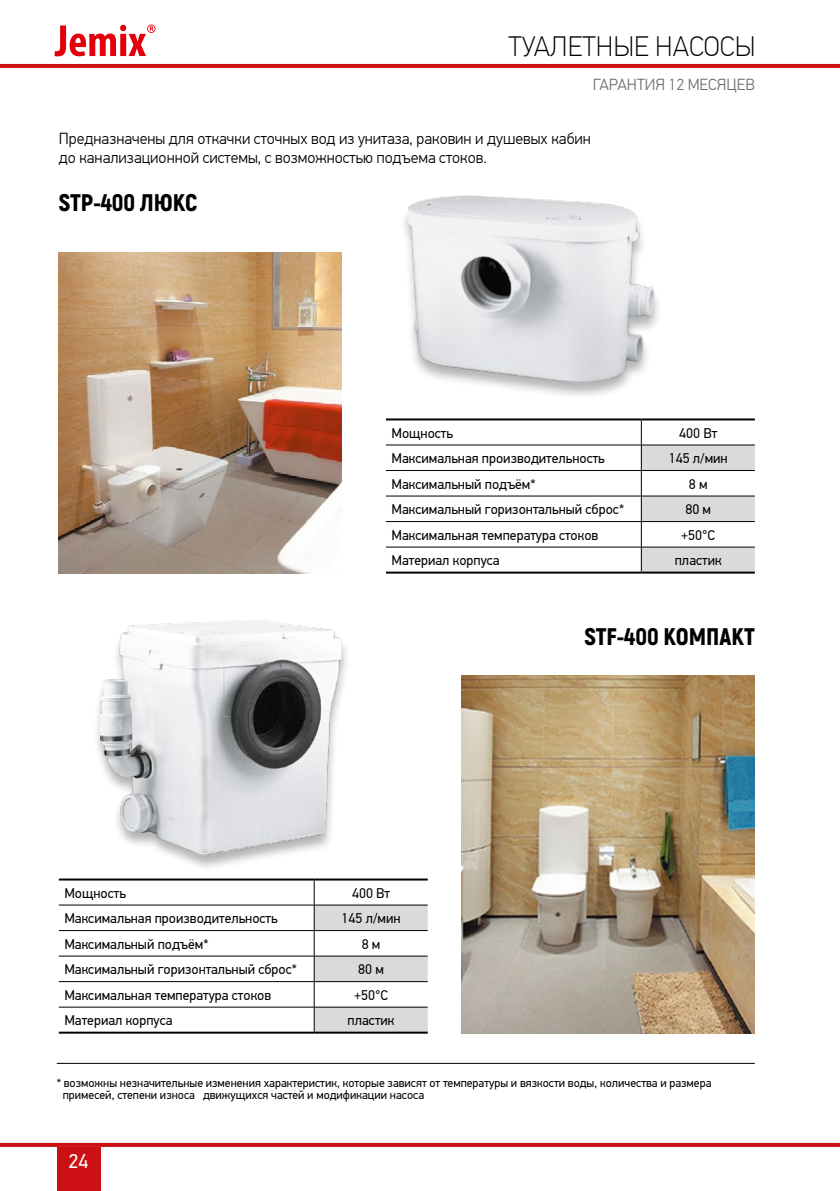
<style>
.page{position:relative;width:840px;height:1191px;background:#fff}
.page>*{position:absolute;margin:0;border:0;box-sizing:border-box;transform-origin:0 0}
.t1{font:100 28px "PF Din Text Pro";color:#000}
.t2{font:900 24px "Akrobat";color:#000}
.t3{font:20px "PF Din Text Pro";color:#fff}
.t4{font:300 16px/19.2px "PF Din Text Pro";color:#000}
.t5{font:300 16px "PF Din Text Pro";color:#6e6e6e}
.t6{font:14px "PF Din Text Pro";color:#000}
.t7{font:12px/12px "PF Din Text Pro";color:#000}
</style>
<div class="page">
<hr style="left:0;top:64px;width:839px;height:4px;background:#cd1013">
<svg style="left:0;top:1142px;width:839px;height:4px;background:#d84649"></svg>
<div style="left:57px;top:1147px;width:43px;height:44px;background:#cd1013"></div>
<svg style="left:54px;top:25px;width:101px;height:31px"></svg>
<hr style="left:386px;top:470px;width:255px;height:1px;background:#000">
<hr style="left:386px;top:521px;width:255px;height:1px;background:#000">
<hr style="left:386px;top:547px;width:255px;height:1px;background:#000">
<hr style="left:386px;top:571px;width:255px;height:2px;background:#000">
<hr style="left:641px;top:571px;width:113px;height:2px;background:#000">
<hr style="left:386px;top:418px;width:255px;height:2px;background:#000">
<hr style="left:386px;top:444px;width:255px;height:1px;background:#000">
<hr style="left:386px;top:496px;width:255px;height:1px;background:#000">
<hr style="left:641px;top:418px;width:113px;height:2px;background:#000">
<svg style="left:640px;top:419px;width:114px;height:153px"></svg>
<hr style="left:641px;top:444px;width:113px;height:1px;background:#000">
<hr style="left:641px;top:496px;width:113px;height:1px;background:#000">
<hr style="left:59px;top:930px;width:255px;height:1px;background:#000">
<hr style="left:59px;top:981px;width:255px;height:1px;background:#000">
<hr style="left:59px;top:1006px;width:255px;height:1px;background:#000">
<hr style="left:59px;top:1031px;width:255px;height:2px;background:#000">
<hr style="left:314px;top:1031px;width:113px;height:2px;background:#000">
<hr style="left:59px;top:878px;width:255px;height:2px;background:#000">
<hr style="left:59px;top:904px;width:255px;height:1px;background:#000">
<hr style="left:59px;top:955px;width:255px;height:1px;background:#000">
<hr style="left:314px;top:878px;width:113px;height:2px;background:#000">
<svg style="left:314px;top:879px;width:113px;height:153px"></svg>
<hr style="left:314px;top:904px;width:113px;height:1px;background:#000">
<hr style="left:314px;top:955px;width:113px;height:1px;background:#000">
<div style="left:399px;top:197px;width:263px;height:204px;background:#000;opacity:.3"></div>
<img style="left:408px;top:196px;width:245px;height:185px">
<div style="left:92px;top:621px;width:258px;height:251px;background:#000;opacity:.3"></div>
<img style="left:100px;top:620px;width:242px;height:234px">
<hr style="left:57px;top:1062px;width:697px;height:1px;background:#000">
<img style="left:461px;top:675px;width:293px;height:358px">
<img style="left:59px;top:252px;width:283px;height:321px">
<h1 class="t1" style="left:508px;top:31px;width:248px">ТУАЛЕТНЫЕ НАСОСЫ</h1>
<p class="t5" style="left:592px;top:76px;width:163px">ГАРАНТИЯ 12 МЕСЯЦЕВ</p>
<p class="t4" style="left:59px;top:129px;width:533px">Предназначены для откачки сточных вод из унитаза, раковин и душевых кабин до канализационной системы, с возможностью подъема стоков.</p>
<h2 class="t2" style="left:59px;top:187px;width:140px">STP-400 ЛЮКС</h2>
<p class="t6" style="left:391px;top:425px;width:63px">Мощность</p>
<p class="t6" style="left:678px;top:425px;width:40px">400 Вт</p>
<p class="t6" style="left:391px;top:450px;width:214px">Максимальная производительность</p>
<p class="t6" style="left:668px;top:450px;width:61px">145 л/мин</p>
<p class="t6" style="left:391px;top:475px;width:145px">Максимальный подъём*</p>
<p class="t6" style="left:688px;top:475px;width:20px">8 м</p>
<p class="t6" style="left:391px;top:501px;width:234px">Максимальный горизонтальный сброс*</p>
<p class="t6" style="left:685px;top:501px;width:27px">80 м</p>
<p class="t6" style="left:391px;top:526px;width:208px">Максимальная температура стоков</p>
<p class="t6" style="left:680px;top:526px;width:35px">+50°С</p>
<p class="t6" style="left:391px;top:551px;width:109px">Материал корпуса</p>
<p class="t6" style="left:674px;top:551px;width:48px">пластик</p>
<h2 class="t2" style="left:584px;top:621px;width:172px">STF-400 КОМПАКТ</h2>
<p class="t6" style="left:64px;top:885px;width:63px">Мощность</p>
<p class="t6" style="left:352px;top:885px;width:40px">400 Вт</p>
<p class="t6" style="left:64px;top:910px;width:214px">Максимальная производительность</p>
<p class="t6" style="left:341px;top:910px;width:61px">145 л/мин</p>
<p class="t6" style="left:64px;top:935px;width:145px">Максимальный подъём*</p>
<p class="t6" style="left:361px;top:935px;width:20px">8 м</p>
<p class="t6" style="left:64px;top:961px;width:234px">Максимальный горизонтальный сброс*</p>
<p class="t6" style="left:358px;top:961px;width:27px">80 м</p>
<p class="t6" style="left:64px;top:986px;width:208px">Максимальная температура стоков</p>
<p class="t6" style="left:354px;top:986px;width:35px">+50°С</p>
<p class="t6" style="left:64px;top:1011px;width:109px">Материал корпуса</p>
<p class="t6" style="left:347px;top:1011px;width:48px">пластик</p>
<p class="t7" style="left:63px;top:1076px;width:650px;text-indent:-6px">* возможны незначительные изменения характеристик, которые зависят от температуры и вязкости воды, количества и размера примесей, степени износа движущихся частей и модификации насоса</p>
<h3 class="t3" style="left:69px;top:1149px;width:21px">24</h3>
</div>
